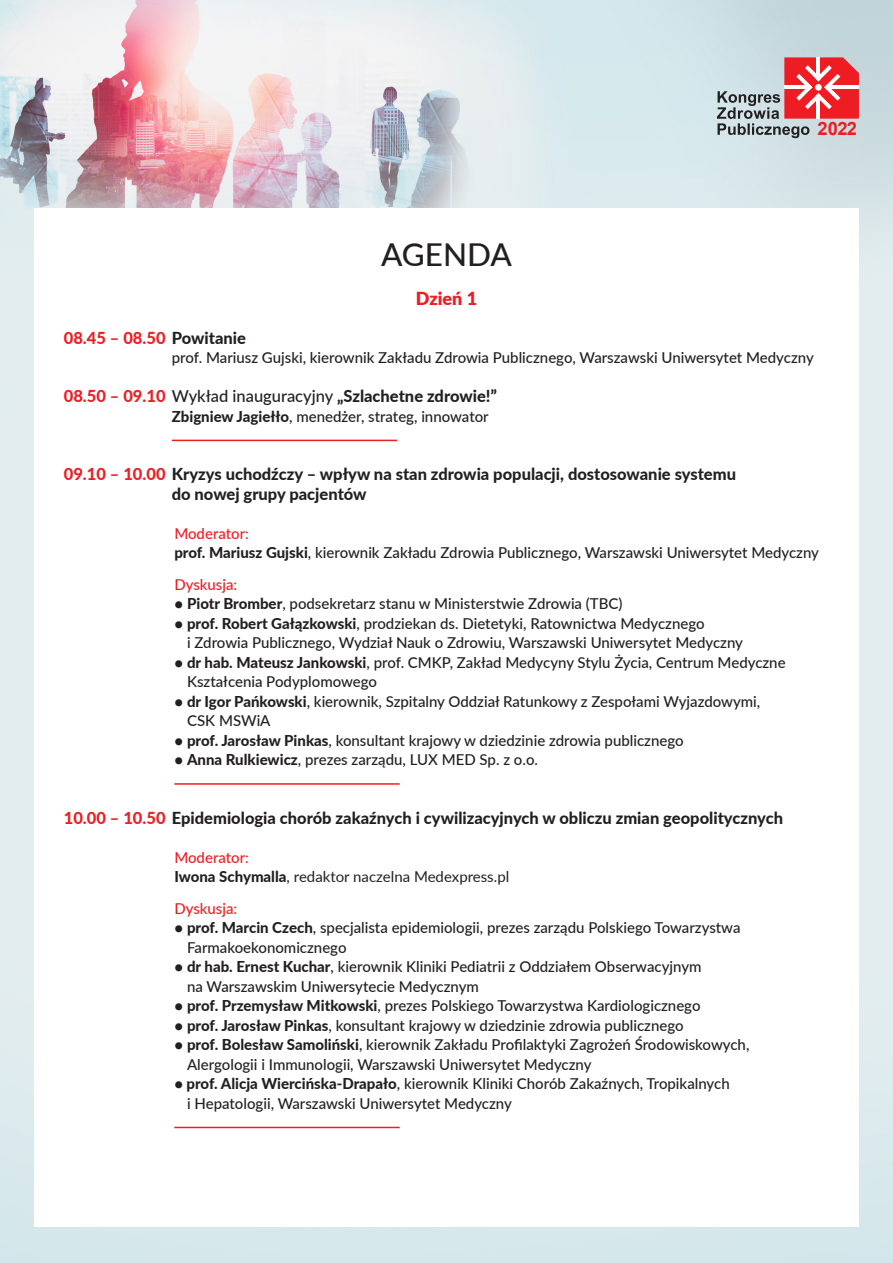
<style>
.page{position:relative;width:893px;height:1263px;background:#fff}
.page>*{position:absolute;margin:0;border:0;box-sizing:border-box;transform-origin:0 0}
.t1{font:500 31.5px "Lato";color:#231f20}
.t2{font:700 18.3px "Arial";color:#ee1d23}
.t3{font:900 18px "Lato";color:#ee1d23}
.t4{font:800 16.5px "Lato";color:#231f20}
.t5{font:800 16.5px "Lato";color:#ee1d23}
.t6{font:500 15px/19.5px "Lato";color:#231f20}
.t7{font:15px "Lato";color:#231f20}
.t8{font:500 15px "Lato";color:#ee1d23}
.s1{color:#231f20}
.s2{color:#ee1d23}
.s3{font-weight:500}
.s4{font-weight:800}
</style>
<div class="page">
<img style="left:0;top:0;width:893px;height:1263px">
<div style="left:34px;top:208px;width:825px;height:1019px;background:#fff"></div>
<hr style="left:172px;top:440px;width:225px;height:1px;background:#ee1d23">
<hr style="left:174px;top:783px;width:226px;height:2px;background:#ee1d23">
<hr style="left:174px;top:1127px;width:226px;height:1px;background:#ee1d23">
<svg style="left:717px;top:57px;width:142px;height:81px;background:#cb959a"></svg>
<p class="t1" style="left:381px;top:231px;width:132px">AGENDA</p>
<p class="t3" style="left:416px;top:284px;width:63px">Dzień 1</p>
<p class="t2" style="left:817px;top:115px;width:41px">2022</p>
<p class="t5" style="left:64px;top:325px;width:184px">08.45 – 08.50 <span class="s1">Powitanie</span></p>
<p class="t6" style="left:172px;top:347px;width:643px">prof. Mariusz Gujski, kierownik Zakładu Zdrowia Publicznego, Warszawski Uniwersytet Medyczny</p>
<p class="t4" style="left:64px;top:384px;width:435px"><span class="s2">08.50 – 09.10</span> <span class="s3">Wykład inauguracyjny</span> „Szlachetne zdrowie!”</p>
<p class="t6" style="left:172px;top:406px;width:318px"><span class="s4">Zbigniew Jagiełło</span>, menedżer, strateg, innowator</p>
<p class="t4" style="left:64px;top:462px;width:674px"><span class="s2">09.10 – 10.00</span> Kryzys uchodźczy – wpływ na stan zdrowia populacji, dostosowanie systemu</p>
<p class="t4" style="left:172px;top:481px;width:196px">do nowej grupy pacjentów</p>
<p class="t8" style="left:174px;top:522px;width:76px">Moderator:</p>
<p class="t6" style="left:174px;top:542px;width:646px"><span class="s4">prof. Mariusz Gujski</span>, kierownik Zakładu Zdrowia Publicznego, Warszawski Uniwersytet Medyczny</p>
<p class="t8" style="left:174px;top:573px;width:65px">Dyskusja:</p>
<p class="t6" style="left:174px;top:593px;width:450px"><span class="s4">• Piotr Bromber</span>, podsekretarz stanu w Ministerstwie Zdrowia (TBC)</p>
<p class="t6" style="left:187px;top:613px;width:557px;text-indent:-13px"><span class="s4">• prof. Robert Gałązkowski</span>, prodziekan ds. Dietetyki, Ratownictwa Medycznego<br>i Zdrowia Publicznego, Wydział Nauk o Zdrowiu, Warszawski Uniwersytet Medyczny</p>
<p class="t6" style="left:187px;top:652px;width:600px;text-indent:-13px"><span class="s4">• dr hab. Mateusz Jankowski</span>, prof. CMKP, Zakład Medycyny Stylu Życia, Centrum Medyczne<br>Kształcenia Podyplomowego</p>
<p class="t6" style="left:187px;top:691px;width:575px;text-indent:-13px"><span class="s4">• dr Igor Pańkowski</span>, kierownik, Szpitalny Oddział Ratunkowy z Zespołami Wyjazdowymi,<br>CSK MSWiA</p>
<p class="t6" style="left:174px;top:730px;width:511px"><span class="s4">• prof. Jarosław Pinkas</span>, konsultant krajowy w dziedzinie zdrowia publicznego</p>
<p class="t6" style="left:174px;top:749px;width:365px"><span class="s4">• Anna Rulkiewicz</span>, prezes zarządu, LUX MED Sp. z o.o.</p>
<p class="t4" style="left:64px;top:805px;width:721px"><span class="s2">10.00 – 10.50</span> Epidemiologia chorób zakaźnych i cywilizacyjnych w obliczu zmian geopolitycznych</p>
<p class="t8" style="left:174px;top:846px;width:76px">Moderator:</p>
<p class="t7" style="left:174px;top:866px;width:336px"><span class="s4">Iwona Schymalla</span>, redaktor naczelna Medexpress.pl</p>
<p class="t8" style="left:174px;top:897px;width:65px">Dyskusja:</p>
<p class="t6" style="left:187px;top:917px;width:555px;text-indent:-13px"><span class="s4">• prof. Marcin Czech</span>, specjalista epidemiologii, prezes zarządu Polskiego Towarzystwa<br>Farmakoekonomicznego</p>
<p class="t6" style="left:187px;top:956px;width:516px;text-indent:-13px"><span class="s4">• dr hab. Ernest Kuchar</span>, kierownik Kliniki Pediatrii z Oddziałem Obserwacyjnym na Warszawskim Uniwersytecie Medycznym</p>
<p class="t6" style="left:174px;top:995px;width:528px"><span class="s4">• prof. Przemysław Mitkowski</span>, prezes Polskiego Towarzystwa Kardiologicznego</p>
<p class="t6" style="left:174px;top:1015px;width:511px"><span class="s4">• prof. Jarosław Pinkas</span>, konsultant krajowy w dziedzinie zdrowia publicznego</p>
<p class="t6" style="left:187px;top:1034px;width:564px;text-indent:-13px"><span class="s4">• prof. Bolesław Samoliński</span>, kierownik Zakładu Profilaktyki Zagrożeń Środowiskowych,<br>Alergologii i Immunologii, Warszawski Uniwersytet Medyczny</p>
<p class="t6" style="left:187px;top:1073px;width:544px;text-indent:-13px"><span class="s4">• prof. Alicja Wiercińska-Drapało</span>, kierownik Kliniki Chorób Zakaźnych, Tropikalnych i Hepatologii, Warszawski Uniwersytet Medyczny</p>
</div>
